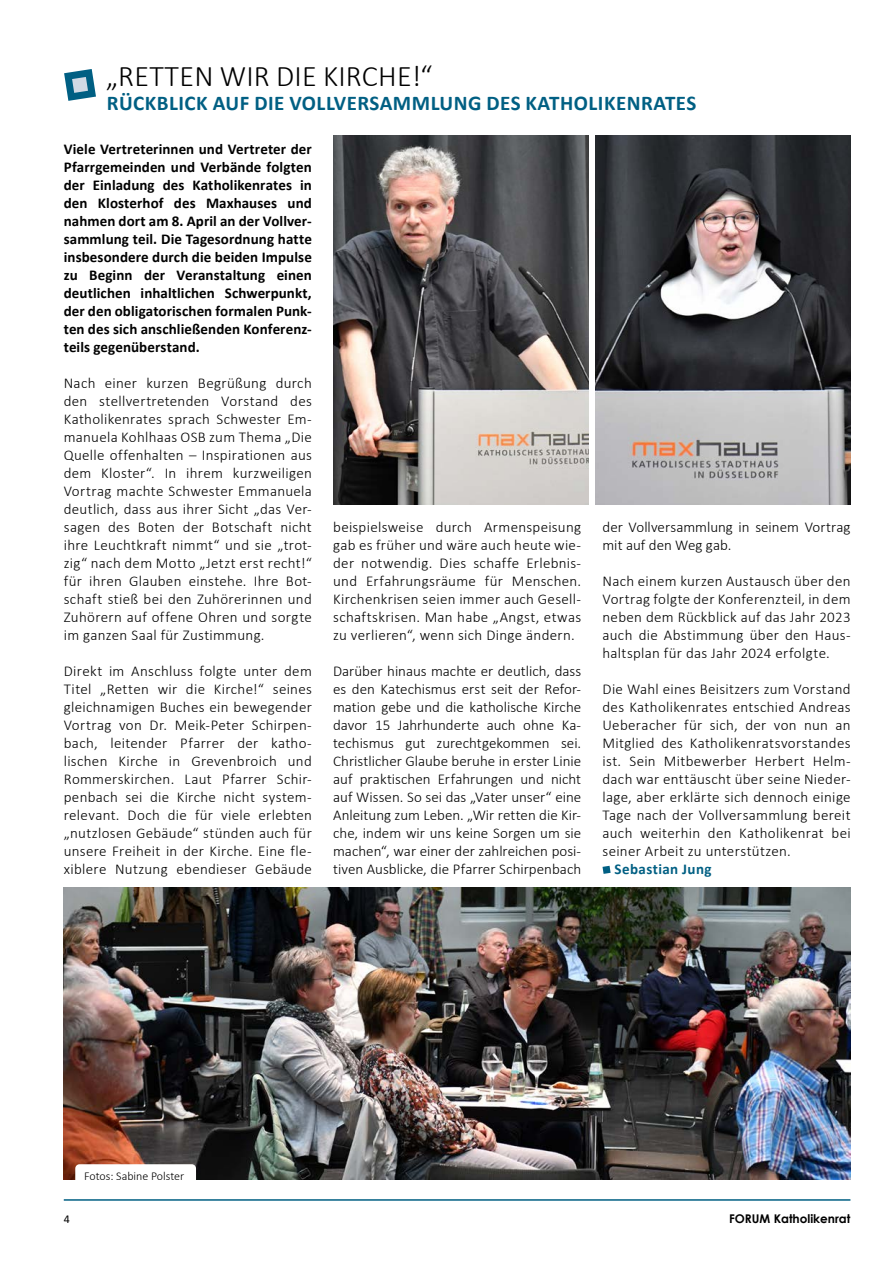
<style>
.page{position:relative;width:893px;height:1263px;background:#fff}
.page>*{position:absolute;margin:0;border:0;box-sizing:border-box;transform-origin:0 0}
.t1{font:300 30px "Calibri";letter-spacing:.01em;color:#000}
.t2{font:700 21px "Calibri";letter-spacing:.025em;color:#005f83}
.t3{font:300 15px/18px "Calibri";letter-spacing:.02em;color:#000;text-align:justify}
.t4{font:700 15px/18px "Calibri";letter-spacing:.005em;color:#000;text-align:justify}
.t5{font:300 15px/18px "Calibri";color:#000}
.t6{font:700 15px "Calibri";letter-spacing:.025em;color:#005f83}
.t7{font:300 12px "Calibri";color:#000}
.t8{font:700 12px "Century Gothic";color:#000}
.t9{font:12px "Calibri";color:#000}
</style>
<div class="page">
<hr style="left:64px;top:1199px;width:786px;height:2px;background:#005f83">
<svg style="left:64px;top:69px;width:32px;height:32px"></svg>
<svg style="left:602px;top:866px;width:9px;height:8px"></svg>
<img style="left:333px;top:136px;width:255px;height:369px">
<img style="left:595px;top:136px;width:255px;height:369px">
<img style="left:64px;top:888px;width:787px;height:292px">
<svg style="left:75px;top:1164px;width:121px;height:16px"></svg>
<h1 class="t1" style="left:106px;top:58px;width:328px">„RETTEN WIR DIE KIRCHE!“</h1>
<h2 class="t2" style="left:107px;top:88px;width:591px">RÜCKBLICK AUF DIE VOLLVERSAMMLUNG DES KATHOLIKENRATES</h2>
<p class="t4" style="left:64px;top:140px;width:250px">Viele Vertreterinnen und Vertreter der Pfarrgemeinden und Verbände folgten der Einladung des Katholikenrates in den Klosterhof des Maxhauses und nahmen dort am 8. April an der Vollver&shy;sammlung teil. Die Tagesordnung hatte insbesondere durch die beiden Impulse zu Beginn der Veranstaltung einen deutlichen inhaltlichen Schwerpunkt, der den obligatorischen formalen Punk&shy;ten des sich anschließenden Konferenz&shy;teils gegenüberstand.</p>
<p class="t3" style="left:64px;top:374px;width:250px">Nach einer kurzen Begrüßung durch den stellvertretenden Vorstand des Katholikenrates sprach Schwester Em&shy;manuela Kohlhaas OSB zum Thema „Die Quelle offenhalten – Inspirationen aus dem Kloster“. In ihrem kurzweiligen Vortrag machte Schwester Emmanuela deutlich, dass aus ihrer Sicht „das Ver&shy;sagen des Boten der Botschaft nicht ihre Leuchtkraft nimmt“ und sie „trot&shy;zig“ nach dem Motto „Jetzt erst recht!“ für ihren Glauben einstehe. Ihre Bot&shy;schaft stieß bei den Zuhörerinnen und Zuhörern auf offene Ohren und sorgte im ganzen Saal für Zustimmung.</p>
<p class="t3" style="left:64px;top:662px;width:250px">Direkt im Anschluss folgte unter dem Titel „Retten wir die Kirche!“ seines gleichnamigen Buches ein bewegender Vortrag von Dr. Meik-Peter Schirpen&shy;bach, leitender Pfarrer der katho&shy;lischen Kirche in Grevenbroich und Rommerskirchen. Laut Pfarrer Schir&shy;penbach sei die Kirche nicht system&shy;relevant. Doch die für viele erlebten „nutzlosen Gebäude“ stünden auch für unsere Freiheit in der Kirche. Eine fle&shy;xiblere Nutzung ebendieser Gebäude</p>
<p class="t3" style="left:333px;top:518px;width:250px">beispielsweise durch Armenspeisung gab es früher und wäre auch heute wie&shy;der notwendig. Dies schaffe Erlebnis&shy;und Erfahrungsräume für Menschen.<br>Kirchenkrisen seien immer auch Gesell&shy;schaftskrisen. Man habe „Angst, etwas zu verlieren“, wenn sich Dinge ändern.</p>
<p class="t3" style="left:333px;top:662px;width:250px">Darüber hinaus machte er deutlich, dass es den Katechismus erst seit der Refor&shy;mation gebe und die katholische Kirche davor 15 Jahrhunderte auch ohne Ka&shy;techismus gut zurechtgekommen sei.<br>Christlicher Glaube beruhe in erster Linie auf praktischen Erfahrungen und nicht auf Wissen. So sei das „Vater unser“ eine Anleitung zum Leben. „Wir retten die Kir&shy;che, indem wir uns keine Sorgen um sie machen“, war einer der zahlreichen posi&shy;tiven Ausblicke, die Pfarrer Schirpenbach</p>
<p class="t5" style="left:602px;top:518px;width:250px">der Vollversammlung in seinem Vortrag mit auf den Weg gab.</p>
<p class="t3" style="left:602px;top:572px;width:250px">Nach einem kurzen Austausch über den Vortrag folgte der Konferenzteil, in dem neben dem Rückblick auf das Jahr 2023 auch die Abstimmung über den Haus&shy;haltsplan für das Jahr 2024 erfolgte.</p>
<p class="t3" style="left:602px;top:680px;width:250px">Die Wahl eines Beisitzers zum Vorstand des Katholikenrates entschied Andreas Ueberacher für sich, der von nun an Mitglied des Katholikenratsvorstandes ist. Sein Mitbewerber Herbert Helm&shy;dach war enttäuscht über seine Nieder&shy;lage, aber erklärte sich dennoch einige Tage nach der Vollversammlung bereit auch weiterhin den Katholikenrat bei seiner Arbeit zu unterstützen.</p>
<p class="t6" style="left:615px;top:858px;width:98px">Sebastian Jung</p>
<p class="t7" style="left:84px;top:1169px;width:102px">Fotos: Sabine Polster</p>
<p class="t9" style="left:64px;top:1211px;width:8px">4</p>
<p class="t8" style="left:729px;top:1210px;width:123px">FORUM Katholikenrat</p>
</div>
